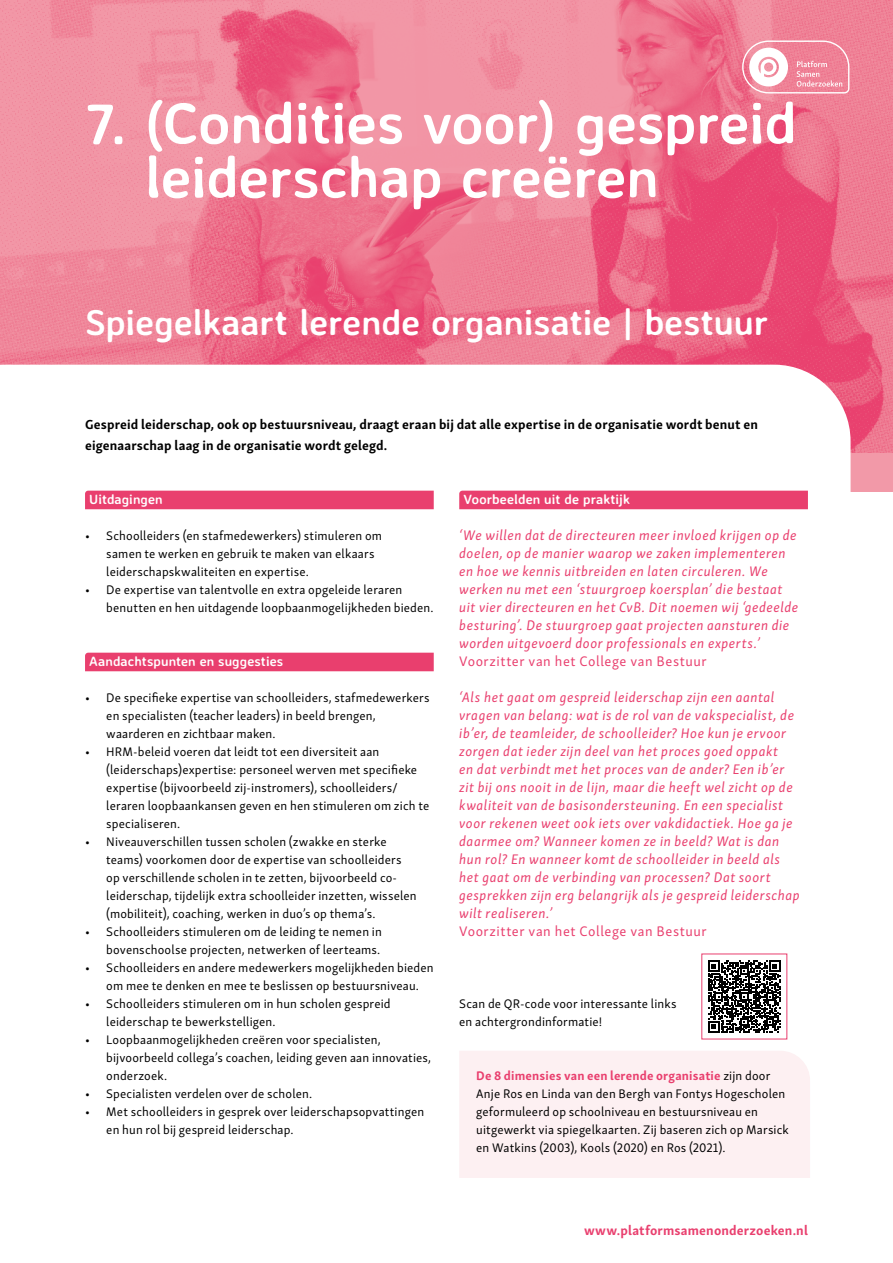
<style>
.page{position:relative;width:893px;height:1263px;background:#fff}
.page>*{position:absolute;margin:0;border:0;box-sizing:border-box;transform-origin:0 0}
.t1{font:700 58.5px/54px "Averia Sans Libre";letter-spacing:-.01em;color:#fff}
.t2{font:700 36px "Averia Sans Libre";letter-spacing:-.005em;color:#fff}
.t3{font:italic 14.25px/18px "Skolar Sans Latn";letter-spacing:.035em;color:#e93f6e}
.t4{font:14.25px "Skolar Sans Latn";letter-spacing:.04em;color:#e93f6e}
.t5{font:700 13.5px/21px "Skolar Sans Latn";letter-spacing:.01em;color:#000}
.t6{font:700 13.5px "Averia Sans Libre";letter-spacing:.005em;color:#fff}
.t7{font:700 13.5px "Skolar Sans Latn";letter-spacing:.015em;color:#e93f6e}
.t8{font:12.75px/18px "Skolar Sans Latn";letter-spacing:.015em;color:#000}
.s1{font-weight:700;color:#e93f6e}
</style>
<div class="page">
<div style="left:459px;top:1051px;width:351px;height:127px;background:#fdf0f2"></div>
<img style="left:0;top:0;width:893px;height:453px">
<svg style="left:0;top:365px;width:850px;height:307px"></svg>
<div style="left:85px;top:491px;width:349px;height:18px;background:#e93f6e"></div>
<div style="left:85px;top:653px;width:349px;height:18px;background:#e93f6e"></div>
<div style="left:459px;top:491px;width:349px;height:18px;background:#e93f6e"></div>
<svg style="left:742px;top:41px;width:107px;height:52px"></svg>
<svg style="left:708px;top:960px;width:72px;height:72px"></svg>
<h1 class="t1" style="left:145px;top:95px;width:654px;text-indent:-59px">7. (Condities voor) gespreid leiderschap creëren</h1>
<h2 class="t2" style="left:85px;top:300px;width:685px">Spiegelkaart lerende organisatie | bestuur</h2>
<p class="t5" style="left:85px;top:412px;width:674px">Gespreid leiderschap, ook op bestuursniveau, draagt eraan bij dat alle expertise in de organisatie wordt benut en eigenaarschap laag in de organisatie wordt gelegd.</p>
<p class="t6" style="left:89px;top:491px;width:75px">Uitdagingen</p>
<p class="t8" style="left:106px;top:526px;width:277px;text-indent:-21px">• Schoolleiders (en stafmedewerkers) stimuleren om samen te werken en gebruik te maken van elkaars leiderschapskwaliteiten en expertise.</p>
<p class="t8" style="left:106px;top:580px;width:329px;text-indent:-21px">• De expertise van talentvolle en extra opgeleide leraren benutten en hen uitdagende loopbaanmogelijkheden bieden.</p>
<p class="t6" style="left:89px;top:653px;width:196px">Aandachtspunten en suggesties</p>
<p class="t8" style="left:106px;top:688px;width:325px;text-indent:-21px">• De specifieke expertise van schoolleiders, stafmedewerkers en specialisten (teacher leaders) in beeld brengen, waarderen en zichtbaar maken.</p>
<p class="t8" style="left:106px;top:742px;width:324px;text-indent:-21px">• HRM-beleid voeren dat leidt tot een diversiteit aan (leiderschaps)expertise: personeel werven met specifieke expertise (bijvoorbeeld zij-instromers), schoolleiders/ leraren loopbaankansen geven en hen stimuleren om zich te specialiseren.</p>
<p class="t8" style="left:106px;top:832px;width:312px;text-indent:-21px">• Niveauverschillen tussen scholen (zwakke en sterke teams) voorkomen door de expertise van schoolleiders op verschillende scholen in te zetten, bijvoorbeeld co&shy;leiderschap, tijdelijk extra schoolleider inzetten, wisselen (mobiliteit), coaching, werken in duo’s op thema’s.</p>
<p class="t8" style="left:85px;top:922px;width:298px;text-align:right">• Schoolleiders stimuleren om de leiding te nemen in bovenschoolse projecten, netwerken of leerteams.</p>
<p class="t8" style="left:85px;top:958px;width:350px;text-align:center">• Schoolleiders en andere medewerkers mogelijkheden bieden om mee te denken en mee te beslissen op bestuursniveau.</p>
<p class="t8" style="left:106px;top:994px;width:286px;text-indent:-21px">• Schoolleiders stimuleren om in hun scholen gespreid leiderschap te bewerkstelligen.</p>
<p class="t8" style="left:106px;top:1030px;width:326px;text-indent:-21px">• Loopbaanmogelijkheden creëren voor specialisten, bijvoorbeeld collega’s coachen, leiding geven aan innovaties, onderzoek.</p>
<p class="t8" style="left:85px;top:1084px;width:229px">• Specialisten verdelen over de scholen.</p>
<p class="t8" style="left:106px;top:1102px;width:319px;text-indent:-21px">• Met schoolleiders in gesprek over leiderschapsopvattingen en hun rol bij gespreid leiderschap.</p>
<p class="t6" style="left:463px;top:491px;width:168px">Voorbeelden uit de praktijk</p>
<p class="t3" style="left:459px;top:525px;width:341px">‘We willen dat de directeuren meer invloed krijgen op de doelen, op de manier waarop we zaken implementeren en hoe we kennis uitbreiden en laten circuleren. We werken nu met een ‘stuurgroep koersplan’ die bestaat uit vier directeuren en het CvB. Dit noemen wij ‘gedeelde besturing’. De stuurgroep gaat projecten aansturen die worden uitgevoerd door professionals en experts.’</p>
<p class="t4" style="left:459px;top:650px;width:249px">Voorzitter van het College van Bestuur</p>
<p class="t3" style="left:459px;top:687px;width:342px">‘Als het gaat om gespreid leiderschap zijn een aantal vragen van belang: wat is de rol van de vakspecialist, de ib’er, de teamleider, de schoolleider? Hoe kun je ervoor zorgen dat ieder zijn deel van het proces goed oppakt<br>en dat verbindt met het proces van de ander? Een ib’er zit bij ons nooit in de lijn, maar die heeft wel zicht op de kwaliteit van de basisondersteuning. En een specialist voor rekenen weet ook iets over vakdidactiek. Hoe ga je daarmee om? Wanneer komen ze in beeld? Wat is dan hun rol? En wanneer komt de schoolleider in beeld als het gaat om de verbinding van processen? Dat soort gesprekken zijn erg belangrijk als je gespreid leiderschap wilt realiseren.’</p>
<p class="t4" style="left:459px;top:920px;width:249px">Voorzitter van het College van Bestuur</p>
<p class="t8" style="left:459px;top:994px;width:219px">Scan de QR-code voor interessante links en achtergrondinformatie!</p>
<p class="t8" style="left:476px;top:1066px;width:314px"><span class="s1">De 8 dimensies van een lerende organisatie</span> zijn door Anje Ros en Linda van den Bergh van Fontys Hogescholen geformuleerd op schoolniveau en bestuursniveau en uitgewerkt via spiegelkaarten. Zij baseren zich op Marsick en Watkins (2003), Kools (2020) en Ros (2021).</p>
<p class="t7" style="left:584px;top:1219px;width:225px">www.platformsamenonderzoeken.nl</p>
</div>
